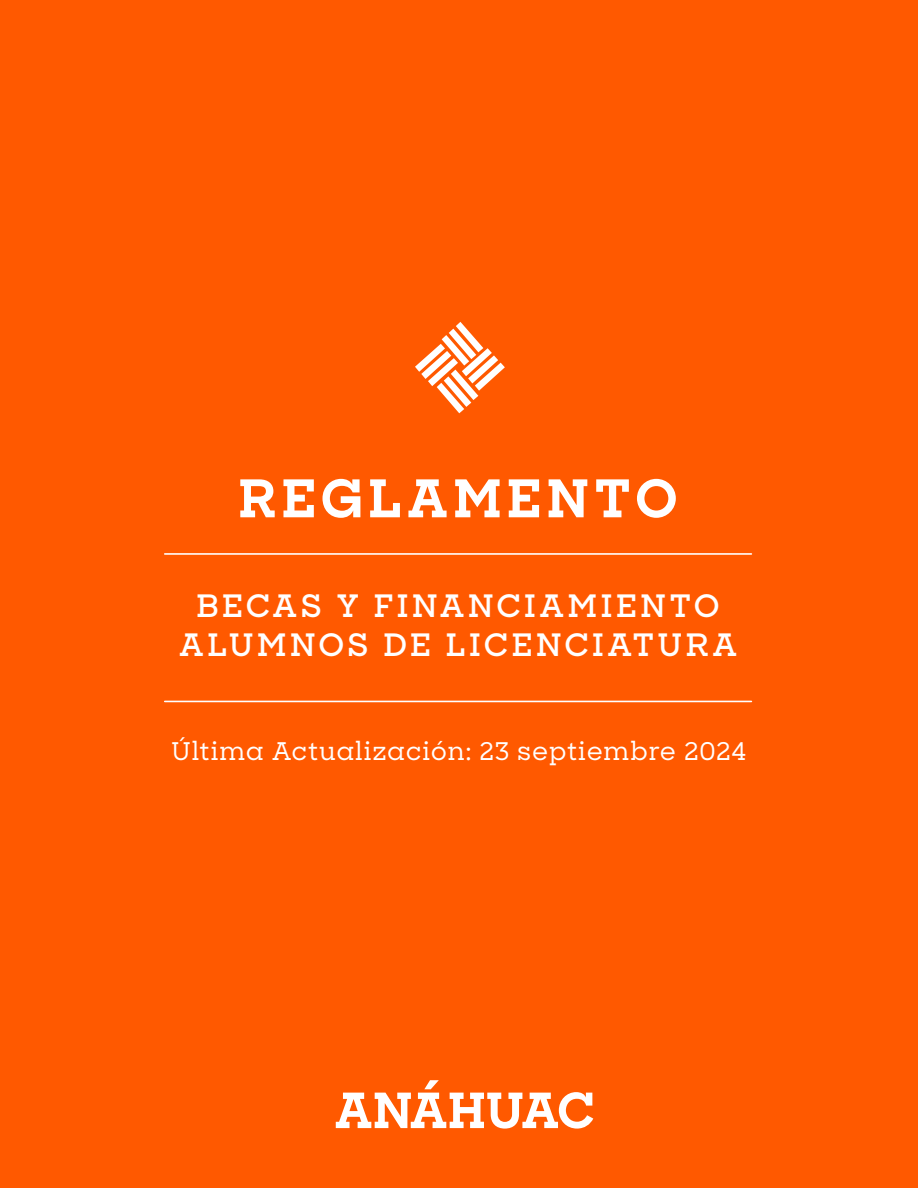
<style>
.page{position:relative;width:918px;height:1188px;background:#ff5900}
.page>*{position:absolute;margin:0;border:0;box-sizing:border-box;transform-origin:0 0}
.t1{font:700 51.9px "Sharp Slab";letter-spacing:.1em;color:#fff}
.t2{font:600 30.9px/39.5px "Sharp Slab";letter-spacing:.12em;color:#fff;text-align:center}
.t3{font:500 24.45px "Sharp Slab";letter-spacing:.03em;color:#fff}
</style>
<div class="page">
<svg style="left:336px;top:1080px;width:257px;height:49px"></svg>
<svg style="left:415px;top:322px;width:90px;height:91px"></svg>
<hr style="left:165px;top:553px;width:586px;height:2px;background:#fff">
<hr style="left:165px;top:701px;width:586px;height:1px;background:#fff">
<h1 class="t1" style="left:238px;top:461px;width:441px">REGLAMENTO</h1>
<p class="t2" style="left:179px;top:585px;width:560px">BECAS Y FINANCIAMIENTO<br>ALUMNOS DE LICENCIATURA</p>
<p class="t3" style="left:172px;top:734px;width:577px">Última Actualización: 23 septiembre 2024</p>
</div>
